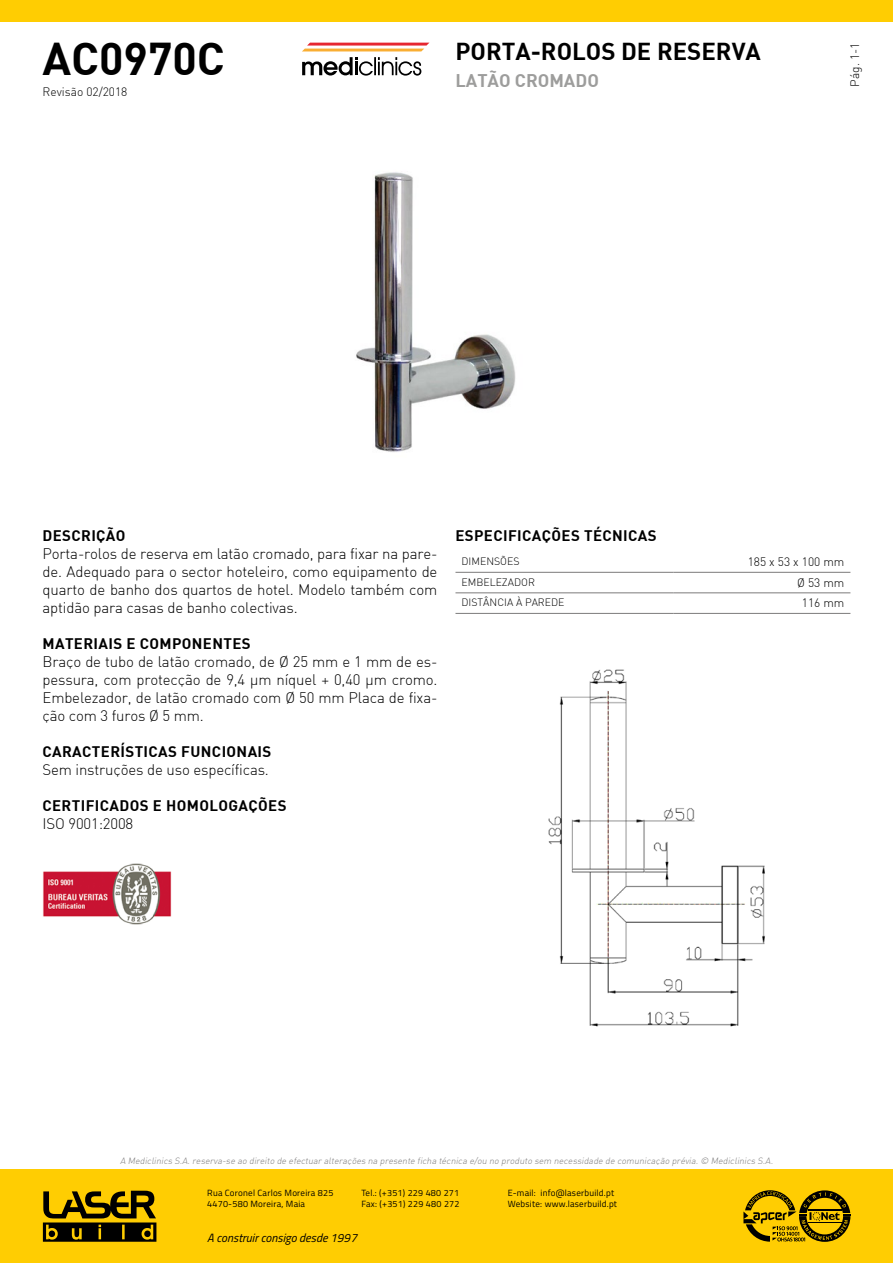
<style>
.page{position:relative;width:893px;height:1263px;background:#fff}
.page>*{position:absolute;margin:0;border:0;box-sizing:border-box;transform-origin:0 0}
.t1{font:700 45px "DI Nbek";color:#000}
.t2{font:700 24px "DI Nbek";color:#000}
.t3{font:700 18px "DI Nbek";color:#9d9d9c}
.t4{font:300 15px/18px "DI Nbek";letter-spacing:-.01em;color:#000;text-align:justify}
.t5{font:700 15px "DI Nbek";letter-spacing:.025em;color:#000}
.t6{font:300 12px "DI Nbek";color:#000}
.t7{font:italic 12px "Titillium";color:#000}
.t8{font:300 10.5px "DI Nbek";color:#000}
.t9{font:italic 300 9px "DI Nbek";color:#7c7b7b}
.t10{font:9px/10.8px "Titillium";letter-spacing:.025em;color:#000}
</style>
<div class="page">
<div style="left:0;top:0;width:893px;height:21px;background:#ffcd02"></div>
<div style="left:1px;top:1169px;width:892px;height:94px;background:#ffcd02"></div>
<svg style="left:43px;top:1191px;width:113px;height:51px"></svg>
<svg style="left:743px;top:1190px;width:107px;height:52px"></svg>
<svg style="left:302px;top:43px;width:127px;height:8px"></svg>
<svg style="left:302px;top:57px;width:119px;height:19px"></svg>
<img style="left:43px;top:863px;width:129px;height:62px">
<img style="left:356px;top:172px;width:160px;height:280px">
<img style="left:548px;top:669px;width:217px;height:358px">
<hr style="left:455px;top:572px;width:218px;height:1px;background:#7c7b7b">
<hr style="left:673px;top:572px;width:177px;height:1px;background:#7c7b7b">
<hr style="left:455px;top:593px;width:218px;height:1px;background:#7c7b7b">
<hr style="left:673px;top:593px;width:177px;height:1px;background:#7c7b7b">
<hr style="left:455px;top:613px;width:218px;height:1px;background:#7c7b7b">
<hr style="left:673px;top:613px;width:177px;height:1px;background:#7c7b7b">
<h1 class="t1" style="left:43px;top:29px;width:184px">AC0970C</h1>
<p class="t6" style="left:43px;top:84px;width:86px">Revisão 02/2018</p>
<h2 class="t2" style="left:455px;top:35px;width:307px">PORTA-ROLOS DE RESERVA</h2>
<p class="t3" style="left:455px;top:69px;width:145px">LATÃO CROMADO</p>
<p class="t6" style="left:847px;top:87px;width:46px;rotate:-90deg">Pág. 1-1</p>
<p class="t5" style="left:43px;top:526px;width:85px">DESCRIÇÃO</p>
<p class="t4" style="left:43px;top:545px;width:396px">Porta-rolos de reserva em latão cromado, para fixar na pare&shy;de. Adequado para o sector hoteleiro, como equipamento de quarto de banho dos quartos de hotel. Modelo também com aptidão para casas de banho colectivas.</p>
<p class="t5" style="left:43px;top:634px;width:210px">MATERIAIS E COMPONENTES</p>
<p class="t4" style="left:43px;top:653px;width:396px">Braço de tubo de latão cromado, de Ø 25 mm e 1 mm de es&shy;pessura, com protecção de 9,4 μm níquel + 0,40 μm cromo.<br>Embelezador, de latão cromado com Ø 50 mm Placa de fixa&shy;ção com 3 furos Ø 5 mm.</p>
<p class="t5" style="left:43px;top:742px;width:230px">CARACTERÍSTICAS FUNCIONAIS</p>
<p class="t4" style="left:43px;top:761px;width:228px">Sem instruções de uso específicas.</p>
<p class="t5" style="left:43px;top:796px;width:246px">CERTIFICADOS E HOMOLOGAÇÕES</p>
<p class="t4" style="left:43px;top:815px;width:92px">ISO 9001:2008</p>
<p class="t5" style="left:455px;top:526px;width:203px">ESPECIFICAÇÕES TÉCNICAS</p>
<p class="t8" style="left:461px;top:555px;width:60px">DIMENSÕES</p>
<p class="t6" style="left:748px;top:555px;width:98px">185 x 53 x 100 mm</p>
<p class="t8" style="left:461px;top:575px;width:75px">EMBELEZADOR</p>
<p class="t6" style="left:797px;top:575px;width:49px">Ø 53 mm</p>
<p class="t8" style="left:461px;top:596px;width:105px">DISTÂNCIA À PAREDE</p>
<p class="t6" style="left:802px;top:596px;width:44px">116 mm</p>
<p class="t9" style="left:120px;top:1155px;width:656px">A Mediclinics S.A.reserva-se ao direito de efectuar alterações na presente ficha técnica e/ou no produto sem necessidade de comunicação prévia.© Mediclinics S.A.</p>
<p class="t10" style="left:207px;top:1187px;width:128px">Rua Coronel Carlos Moreira 825<br>4470-580 Moreira, Maia</p>
<p class="t10" style="left:361px;top:1187px;width:100px">Tel.: (+351) 229 480 271<br>Fax: (+351) 229 480 272</p>
<p class="t10" style="left:508px;top:1187px;width:111px">E-mail: info@laserbuild.pt<br>Website: www.laserbuild.pt</p>
<p class="t7" style="left:207px;top:1229px;width:151px">A construir consigo desde 1997</p>
</div>
